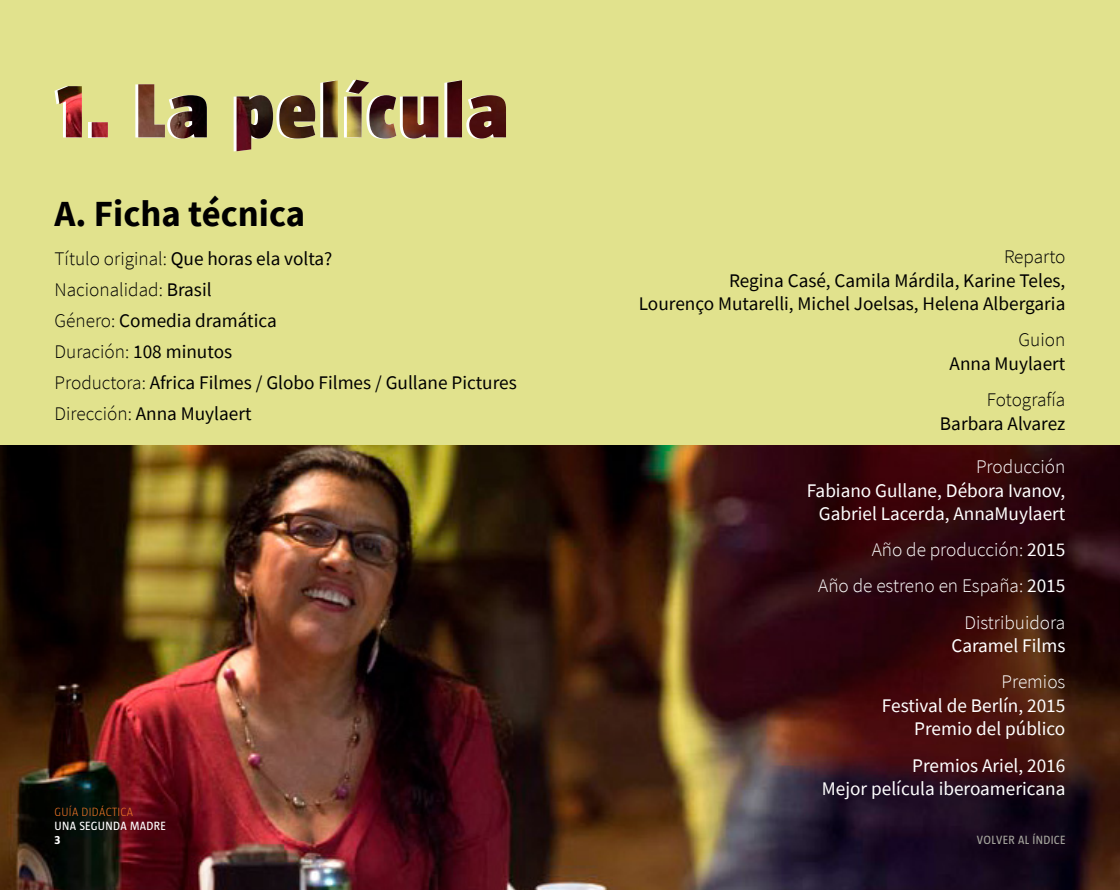
<style>
.page{position:relative;width:1120px;height:890px;background:#fff}
.page>*{position:absolute;margin:0;border:0;box-sizing:border-box;transform-origin:0 0}
.t1{font:900 78.75px "Taz";letter-spacing:.05em;color:#fff}
.t2{font:700 36.75px "Source Sans Pro";color:#000}
.t3{font:19.25px/31.2px "Source Sans Pro";color:#000}
.t4{font:19.25px/23.6px "Source Sans Pro";color:#fff;text-align:right}
.t5{font:300 19.25px/36.1px "Source Sans Pro";color:#fff;text-align:right}
.t6{font:300 19.25px "Source Sans Pro";color:#000}
.t7{font:12.25px "Taz";letter-spacing:.025em;color:#fff}
.t8{font:12.25px "Taz";letter-spacing:.025em;color:#a4a49c}
.t9{font:300 12.25px "Taz";letter-spacing:.025em;color:#ee7526}
.t10{font:700 12.25px "Taz";color:#fff}
.s1{font-weight:300}
.s2{font-weight:400}
</style>
<div class="page">
<div style="left:0;top:0;width:1120px;height:445px;background:#e1e28d"></div>
<img style="left:0;top:445px;width:1120px;height:445px">
<img style="left:57px;top:80px;width:449px;height:71px">
<h1 class="t1" style="left:55px;top:67px;width:453px">1. La película</h1>
<h2 class="t2" style="left:55px;top:189px;width:252px">A. Ficha técnica</h2>
<p class="t3" style="left:55px;top:243px;width:464px"><span class="s1">Título original:</span> Que horas ela volta?<br><span class="s1">Nacionalidad:</span> Brasil<br><span class="s1">Género:</span> Comedia dramática<br><span class="s1">Duración:</span> 108 minutos<br><span class="s1">Productora:</span> Africa Filmes / Globo Filmes / Gullane Pictures<br><span class="s1">Dirección:</span> Anna Muylaert</p>
<p class="t6" style="left:1004px;top:245px;width:63px">Reparto</p>
<p class="t3" style="left:639px;top:268px;width:428px;line-height:23.6px;text-align:right">Regina Casé, Camila Márdila, Karine Teles,<br>Lourenço Mutarelli, Michel Joelsas, Helena Albergaria</p>
<p class="t6" style="left:1019px;top:328px;width:48px">Guion</p>
<p class="t3" style="left:950px;top:348px;width:117px">Anna Muylaert</p>
<p class="t6" style="left:987px;top:388px;width:80px">Fotografía</p>
<p class="t3" style="left:940px;top:407px;width:127px">Barbara Alvarez</p>
<p class="t5" style="left:976px;top:449px;width:91px">Producción</p>
<p class="t4" style="left:807px;top:478px;width:260px">Fabiano Gullane, Débora Ivanov,<br>Gabriel Lacerda, AnnaMuylaert</p>
<p class="t5" style="left:818px;top:532px;width:249px">Año de producción: <span class="s2">2015<br></span>Año de estreno en España: <span class="s2">2015<br></span>Distribuidora</p>
<p class="t4" style="left:951px;top:634px;width:116px">Caramel Films</p>
<p class="t5" style="left:1002px;top:664px;width:65px">Premios</p>
<p class="t4" style="left:882px;top:693px;width:185px">Festival de Berlín, 2015<br>Premio del público</p>
<p class="t4" style="left:822px;top:753px;width:245px">Premios Ariel, 2016<br>Mejor película iberoamericana</p>
<p class="t9" style="left:55px;top:805px;width:80px">GUÍA DIDÁCTICA</p>
<p class="t7" style="left:55px;top:819px;width:113px">UNA SEGUNDA MADRE</p>
<p class="t10" style="left:55px;top:833px;width:7px">3</p>
<p class="t8" style="left:977px;top:833px;width:90px">VOLVER AL ÍNDICE</p>
</div>
